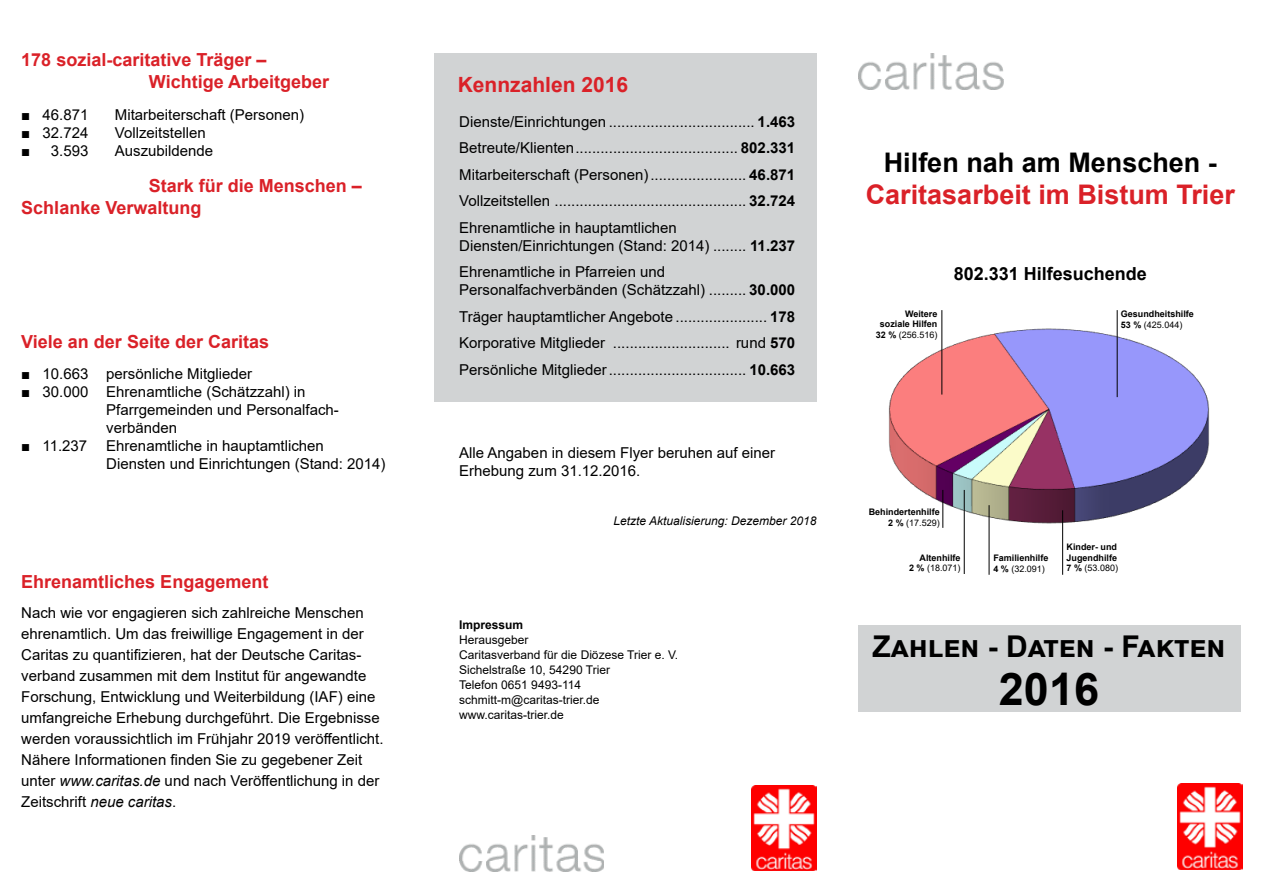
<style>
.page{position:relative;width:1263px;height:893px;background:#fff}
.page>*{position:absolute;margin:0;border:0;box-sizing:border-box;transform-origin:0 0}
.t1{font:700 45px "Arial";color:#000}
.t2{font:700 30px "Arial";color:#000}
.t3{font:700 27px "Arial";color:#da2128}
.t4{font:700 27px "Arial";color:#000}
.t5{font:700 21px "Arial";color:#da2128}
.t6{font:700 18px/21.6px "Arial";color:#da2128}
.t7{font:700 18px "Arial";color:#000}
.t8{font:15px/21px "Arial";color:#000}
.t9{font:12px/15px "Arial";color:#000}
.t10{font:italic 12px "Arial";color:#000}
.t11{font:700 12px "Arial";color:#000}
.t12{font:700 9px/10.8px "Arial";color:#000;text-align:right}
.s1{font-style:italic}
.s2{font-weight:700}
.s3{font-weight:400}
</style>
<div class="page">
<img style="left:888px;top:326px;width:322px;height:200px">
<div style="left:434px;top:53px;width:382px;height:349px;background:#d1d3d4"></div>
<img style="left:752px;top:785px;width:64px;height:85px">
<div style="left:858px;top:625px;width:382px;height:87px;background:#d1d3d4"></div>
<img style="left:1177px;top:784px;width:65px;height:85px">
<hr style="left:1062px;top:510px;width:1px;height:65px;background:#000">
<hr style="left:989px;top:505px;width:1px;height:70px;background:#000">
<hr style="left:942px;top:490px;width:1px;height:38px;background:#000">
<hr style="left:1117px;top:310px;width:1px;height:87px;background:#000">
<hr style="left:941px;top:310px;width:1px;height:85px;background:#000">
<img style="left:859px;top:53px;width:144px;height:36px">
<img style="left:459px;top:836px;width:145px;height:36px">
<hr style="left:964px;top:490px;width:1px;height:84px;background:#000">
<p class="t6" style="left:149px;top:49px;width:182px;text-indent:-128px">178 sozial-caritative Träger –<br>Wichtige Arbeitgeber</p>
<p class="t8" style="left:21px;top:104px;width:69px">■ 46.871</p>
<p class="t8" style="left:115px;top:104px;width:191px">Mitarbeiterschaft (Personen)</p>
<p class="t8" style="left:21px;top:122px;width:69px">■ 32.724</p>
<p class="t8" style="left:115px;top:122px;width:92px">Vollzeitstellen</p>
<p class="t8" style="left:21px;top:140px;width:69px">■ 3.593</p>
<p class="t8" style="left:115px;top:140px;width:100px">Auszubildende</p>
<p class="t6" style="left:21px;top:175px;width:342px;text-indent:128px">Stark für die Menschen –<br>Schlanke Verwaltung</p>
<p class="t6" style="left:21px;top:331px;width:249px">Viele an der Seite der Caritas</p>
<p class="t8" style="left:21px;top:363px;width:232px">■ 10.663 persönliche Mitglieder</p>
<p class="t8" style="left:106px;top:383px;width:234px;line-height:18px;text-indent:-85px">■ 30.000 Ehrenamtliche (Schätzzahl) in<br>Pfarrgemeinden und Personalfach&shy;verbänden</p>
<p class="t8" style="left:21px;top:435px;width:68px">■ 11.237</p>
<p class="t8" style="left:106px;top:437px;width:281px;line-height:18px">Ehrenamtliche in hauptamtlichen<br>Diensten und Einrichtungen (Stand: 2014)</p>
<p class="t6" style="left:21px;top:571px;width:249px">Ehrenamtliches Engagement</p>
<p class="t8" style="left:21px;top:602px;width:364px">Nach wie vor engagieren sich zahlreiche Menschen ehrenamtlich. Um das freiwillige Engagement in der Caritas zu quantifizieren, hat der Deutsche Caritas&shy;verband zusammen mit dem Institut für angewandte Forschung, Entwicklung und Weiterbildung (IAF) eine umfangreiche Erhebung durchgeführt. Die Ergebnisse werden voraussichtlich im Frühjahr 2019 veröffentlicht.<br>Nähere Informationen finden Sie zu gegebener Zeit unter <span class="s1">www.caritas.de</span> und nach Veröffentlichung in der Zeitschrift <span class="s1">neue caritas</span>.</p>
<h3 class="t5" style="left:458px;top:70px;width:172px">Kennzahlen 2016</h3>
<p class="t8" style="left:459px;top:108px;width:337px;line-height:26.5px;text-align:justify">Dienste/Einrichtungen ................................... <span class="s2">1.463<br></span>Betreute/Klienten....................................... <span class="s2">802.331<br></span>Mitarbeiterschaft (Personen)....................... <span class="s2">46.871<br></span>Vollzeitstellen .............................................. <span class="s2">32.724<br></span>Ehrenamtliche in hauptamtlichen</p>
<p class="t8" style="left:459px;top:232px;width:337px;line-height:26.5px">Diensten/Einrichtungen (Stand: 2014) ........ <span class="s2">11.237<br></span>Ehrenamtliche in Pfarreien und</p>
<p class="t8" style="left:459px;top:277px;width:337px;line-height:26.5px;text-align:justify">Personalfachverbänden (Schätzzahl) ......... <span class="s2">30.000<br></span>Träger hauptamtlicher Angebote ...................... <span class="s2">178<br></span>Korporative Mitglieder ............................ rund <span class="s2">570<br></span>Persönliche Mitglieder................................. <span class="s2">10.663</span></p>
<p class="t8" style="left:459px;top:444px;width:317px;line-height:18px">Alle Angaben in diesem Flyer beruhen auf einer<br>Erhebung zum 31.12.2016.</p>
<p class="t10" style="left:613px;top:513px;width:204px">Letzte Aktualisierung: Dezember 2018</p>
<h3 class="t4" style="left:884px;top:144px;width:335px">Hilfen nah am Menschen -</h3>
<h3 class="t3" style="left:866px;top:176px;width:371px">Caritasarbeit im Bistum Trier</h3>
<p class="t12" style="left:876px;top:308px;width:63px">Weitere soziale Hilfen<br>32 % <span class="s3">(256.516)</span></p>
<p class="t7" style="left:954px;top:261px;width:195px">802.331 Hilfesuchende</p>
<p class="t12" style="left:1121px;top:308px;width:75px;text-align:left">Gesundheitshilfe<br>53 % <span class="s3">(425.044)</span></p>
<p class="t12" style="left:869px;top:506px;width:73px">Behindertenhilfe<br>2 % <span class="s3">(17.529)</span></p>
<p class="t12" style="left:909px;top:552px;width:53px">Altenhilfe<br>2 % <span class="s3">(18.071)</span></p>
<p class="t12" style="left:993px;top:552px;width:57px;text-align:left">Familienhilfe<br>4 % <span class="s3">(32.091)</span></p>
<p class="t12" style="left:1066px;top:541px;width:53px;text-align:justify">Kinder- und Jugendhilfe 7 % <span class="s3">(53.080)</span></p>
<p class="t11" style="left:459px;top:616px;width:66px">Impressum</p>
<p class="t9" style="left:459px;top:632px;width:220px">Herausgeber<br>Caritasverband für die Diözese Trier e. V.<br>Sichelstraße 10, 54290 Trier<br>Telefon 0651 9493-114 schmitt-m@caritas-trier.de www.caritas-trier.de</p>
<h2 class="t2" style="left:872px;top:625px;width:354px">Zahlen - Daten - Fakten</h2>
<h1 class="t1" style="left:999px;top:657px;width:102px">2016</h1>
</div>
